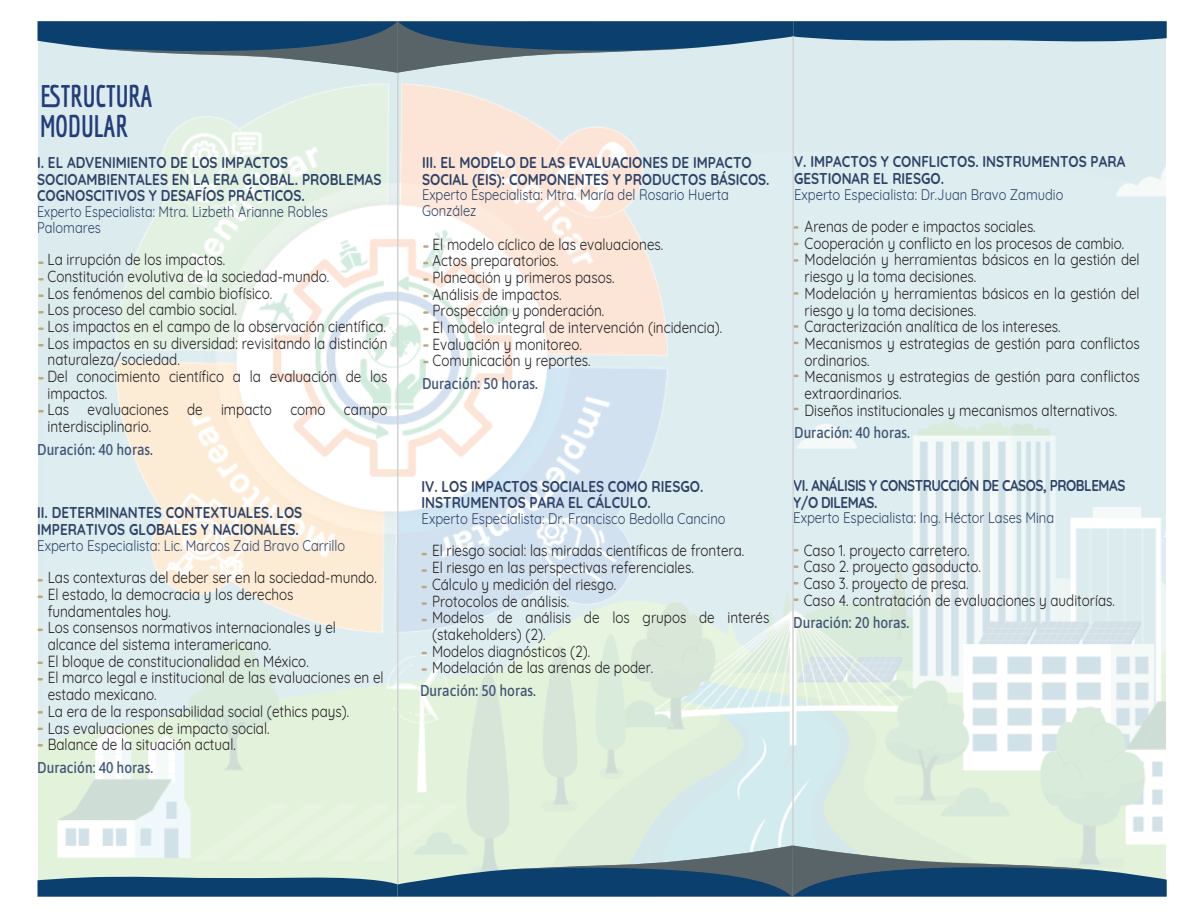
<style>
.page{position:relative;width:1188px;height:918px;background:#fff}
.page>*{position:absolute;margin:0;border:0;box-sizing:border-box;transform-origin:0 0}
.t1{font:700 30.45px/30px "Economica";color:#223d79;scale:.88 1}
.t2{font:15.75px/16.6px "Quicksand";color:#231f20;scale:.86 1}
.t3{font:700 15.75px/16.6px "Quicksand";color:#2f4368;scale:.86 1}
.t4{font:500 15.75px "Asap";color:#3f5375;scale:.88 1}
.t5{font:700 15.75px/16.6px "Quicksand";letter-spacing:-.035em;color:#2f4368;scale:.86 1}
.t6{font:15px "Quicksand";color:#2f4368;scale:.88 1}
.t7{font:15px/15.8px "Quicksand";color:#2f4368;scale:.84 1}
.t8{font:15px/15.8px "Quicksand";color:#2f4368;scale:.86 1}
</style>
<div class="page">
<img style="left:38px;top:73px;width:1127px;height:772px">
<svg style="left:38px;top:260px;width:7px;height:5px"></svg>
<svg style="left:38px;top:277px;width:7px;height:4px"></svg>
<svg style="left:38px;top:293px;width:7px;height:5px"></svg>
<svg style="left:38px;top:310px;width:7px;height:4px"></svg>
<svg style="left:38px;top:326px;width:7px;height:5px"></svg>
<svg style="left:38px;top:343px;width:7px;height:4px"></svg>
<svg style="left:38px;top:376px;width:7px;height:4px"></svg>
<svg style="left:38px;top:409px;width:7px;height:4px"></svg>
<svg style="left:37px;top:578px;width:7px;height:4px"></svg>
<svg style="left:37px;top:594px;width:7px;height:5px"></svg>
<svg style="left:37px;top:627px;width:7px;height:5px"></svg>
<svg style="left:37px;top:660px;width:7px;height:5px"></svg>
<svg style="left:37px;top:677px;width:7px;height:4px"></svg>
<svg style="left:37px;top:710px;width:7px;height:4px"></svg>
<svg style="left:37px;top:726px;width:7px;height:5px"></svg>
<svg style="left:37px;top:743px;width:7px;height:4px"></svg>
<svg style="left:422px;top:244px;width:8px;height:5px"></svg>
<svg style="left:422px;top:260px;width:8px;height:5px"></svg>
<svg style="left:422px;top:277px;width:8px;height:5px"></svg>
<svg style="left:422px;top:293px;width:8px;height:5px"></svg>
<svg style="left:422px;top:310px;width:8px;height:5px"></svg>
<svg style="left:422px;top:326px;width:8px;height:5px"></svg>
<svg style="left:422px;top:343px;width:8px;height:5px"></svg>
<svg style="left:422px;top:359px;width:8px;height:5px"></svg>
<svg style="left:421px;top:552px;width:7px;height:4px"></svg>
<svg style="left:421px;top:568px;width:7px;height:5px"></svg>
<svg style="left:421px;top:585px;width:7px;height:4px"></svg>
<svg style="left:421px;top:601px;width:7px;height:5px"></svg>
<svg style="left:421px;top:618px;width:7px;height:4px"></svg>
<svg style="left:421px;top:651px;width:7px;height:4px"></svg>
<svg style="left:421px;top:667px;width:7px;height:5px"></svg>
<svg style="left:794px;top:225px;width:6px;height:4px"></svg>
<svg style="left:794px;top:241px;width:6px;height:5px"></svg>
<svg style="left:794px;top:258px;width:6px;height:4px"></svg>
<svg style="left:794px;top:291px;width:6px;height:4px"></svg>
<svg style="left:794px;top:324px;width:6px;height:4px"></svg>
<svg style="left:794px;top:340px;width:6px;height:5px"></svg>
<svg style="left:794px;top:373px;width:6px;height:5px"></svg>
<svg style="left:794px;top:406px;width:6px;height:5px"></svg>
<svg style="left:794px;top:548px;width:6px;height:4px"></svg>
<svg style="left:794px;top:564px;width:6px;height:5px"></svg>
<svg style="left:794px;top:581px;width:6px;height:4px"></svg>
<svg style="left:794px;top:597px;width:6px;height:5px"></svg>
<svg style="left:37px;top:845px;width:1130px;height:52px;background:#7695a1"></svg>
<svg style="left:38px;top:47px;width:1128px;height:26px;background:#bcccd1"></svg>
<hr style="left:397px;top:73px;width:2px;height:811px;background:#d1d2d4">
<hr style="left:792px;top:36px;width:2px;height:809px;background:#d1d2d4">
<svg style="left:398px;top:21px;width:395px;height:26px;background:#1b4b74"></svg>
<svg style="left:793px;top:21px;width:374px;height:26px;background:#436e90"></svg>
<svg style="left:37px;top:21px;width:361px;height:26px;background:#164770"></svg>
<h1 class="t1" style="left:40px;top:81px;width:129px">ESTRUCTURA<br>MODULAR</h1>
<p class="t3" style="left:37px;top:153px;width:402px">I. EL ADVENIMIENTO DE LOS IMPACTOS<br>SOCIOAMBIENTALES EN LA ERA GLOBAL. PROBLEMAS<br>COGNOSCITIVOS Y DESAFÍOS PRÁCTICOS.</p>
<p class="t7" style="left:37px;top:202px;width:348px">Experto Especialista: Mtra. Lizbeth Arianne Robles<br>Palomares</p>
<p class="t2" style="left:48px;top:250px;width:397px">La irrupción de los impactos.<br>Constitución evolutiva de la sociedad-mundo.<br>Los fenómenos del cambio biofísico.<br>Los proceso del cambio social.<br>Los impactos en el campo de la observación científica.<br>Los impactos en su diversidad: revisitando la distinción naturaleza/sociedad.<br>Del conocimiento científico a la evaluación de los impactos.<br>Las evaluaciones de impacto como campo interdisciplinario.</p>
<p class="t4" style="left:37px;top:438px;width:133px">Duración: 40 horas.</p>
<p class="t3" style="left:37px;top:503px;width:310px">II. DETERMINANTES CONTEXTUALES. LOS<br>IMPERATIVOS GLOBALES Y NACIONALES.</p>
<p class="t6" style="left:37px;top:534px;width:351px">Experto Especialista: Lic. Marcos Zaid Bravo Carrillo</p>
<p class="t2" style="left:48px;top:568px;width:392px">Las contexturas del deber ser en la sociedad-mundo.<br>El estado, la democracia y los derechos fundamentales hoy.<br>Los consensos normativos internacionales y el alcance del sistema interamericano.<br>El bloque de constitucionalidad en México.<br>El marco legal e institucional de las evaluaciones en el estado mexicano.<br>La era de la responsabilidad social (ethics pays).<br>Las evaluaciones de impacto social.<br>Balance de la situación actual.</p>
<p class="t4" style="left:37px;top:756px;width:133px">Duración: 40 horas.</p>
<p class="t3" style="left:422px;top:153px;width:406px">III. EL MODELO DE LAS EVALUACIONES DE IMPACTO<br>SOCIAL (EIS): COMPONENTES Y PRODUCTOS BÁSICOS.</p>
<p class="t8" style="left:422px;top:186px;width:359px">Experto Especialista: Mtra. María del Rosario Huerta<br>González</p>
<p class="t2" style="left:433px;top:234px;width:339px">El modelo cíclico de las evaluaciones.<br>Actos preparatorios.<br>Planeación y primeros pasos.<br>Análisis de impactos.<br>Prospección y ponderación.<br>El modelo integral de intervención (incidencia).<br>Evaluación y monitoreo.<br>Comunicación y reportes.</p>
<p class="t4" style="left:422px;top:372px;width:133px">Duración: 50 horas.</p>
<p class="t3" style="left:422px;top:476px;width:329px">IV. LOS IMPACTOS SOCIALES COMO RIESGO.<br>INSTRUMENTOS PARA EL CÁLCULO.</p>
<p class="t6" style="left:422px;top:507px;width:347px">Experto Especialista: Dr. Francisco Bedolla Cancino</p>
<p class="t2" style="left:432px;top:541px;width:394px">El riesgo social: las miradas científicas de frontera.<br>El riesgo en las perspectivas referenciales.<br>Cálculo y medición del riesgo.<br>Protocolos de análisis.<br>Modelos de análisis de los grupos de interés (stakeholders) (2).<br>Modelos diagnósticos (2).<br>Modelación de las arenas de poder.</p>
<p class="t4" style="left:420px;top:679px;width:133px">Duración: 50 horas.</p>
<p class="t3" style="left:794px;top:152px;width:387px">V. IMPACTOS Y CONFLICTOS. INSTRUMENTOS PARA<br>GESTIONAR EL RIESGO.</p>
<p class="t6" style="left:794px;top:183px;width:307px">Experto Especialista: Dr.Juan Bravo Zamudio</p>
<p class="t2" style="left:805px;top:216px;width:391px">Arenas de poder e impactos sociales.<br>Cooperación y conflicto en los procesos de cambio.<br>Modelación y herramientas básicos en la gestión del riesgo y la toma decisiones.<br>Modelación y herramientas básicos en la gestión del riesgo y la toma decisiones.<br>Caracterización analítica de los intereses.<br>Mecanismos y estrategias de gestión para conflictos ordinarios.<br>Mecanismos y estrategias de gestión para conflictos extraordinarios.<br>Diseños institucionales y mecanismos alternativos.</p>
<p class="t4" style="left:794px;top:422px;width:133px">Duración: 40 horas.</p>
<p class="t5" style="left:793px;top:476px;width:388px">VI. ANÁLISIS Y CONSTRUCCIÓN DE CASOS, PROBLEMAS<br>Y/O DILEMAS.</p>
<p class="t6" style="left:793px;top:506px;width:298px">Experto Especialista: Ing. Héctor Lases Mina</p>
<p class="t2" style="left:804px;top:540px;width:363px">Caso 1. proyecto carretero.<br>Caso 2. proyecto gasoducto.<br>Caso 3. proyecto de presa.<br>Caso 4. contratación de evaluaciones y auditorías.</p>
<p class="t4" style="left:793px;top:612px;width:133px">Duración: 20 horas.</p>
</div>
